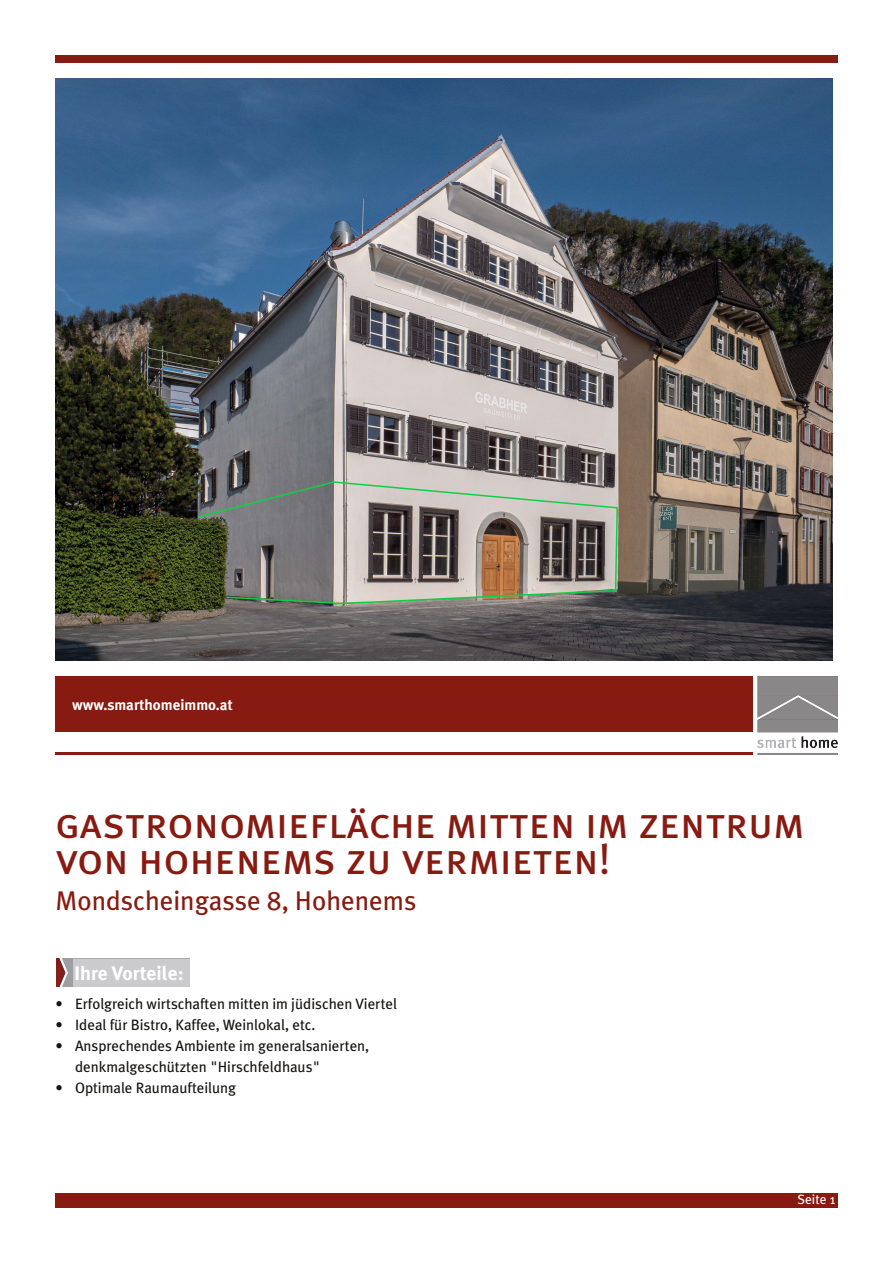
<style>
.page{position:relative;width:893px;height:1263px;background:#fff}
.page>*{position:absolute;margin:0;border:0;box-sizing:border-box;transform-origin:0 0}
.t1{font:43.5px/36px "Meta Plus Book Caps";color:#871b11}
.t2{font:27px "Meta Plus";color:#871b11}
.t3{font:700 19.5px "Meta Plus";color:#fff}
.t4{font:15px/21px "Meta Plus";letter-spacing:-.005em;color:#171513}
.t5{font:700 15px "Meta Plus";color:#fff}
.t6{font:13.5px "Meta Plus";color:#fff}
</style>
<div class="page">
<div style="left:55px;top:55px;width:783px;height:8px;background:#871b11"></div>
<div style="left:55px;top:676px;width:697px;height:56px;background:#871b11"></div>
<img style="left:758px;top:676px;width:80px;height:78px">
<hr style="left:55px;top:752px;width:697px;height:2px;background:#871b11">
<div style="left:55px;top:1193px;width:782px;height:15px;background:#871b11"></div>
<img style="left:56px;top:958px;width:134px;height:29px">
<img style="left:56px;top:78px;width:777px;height:583px">
<p class="t5" style="left:72px;top:697px;width:162px">www.smarthomeimmo.at</p>
<h1 class="t1" style="left:55px;top:805px;width:751px">gastronomiefläche mitten im zentrum von hohenems zu vermieten!</h1>
<h2 class="t2" style="left:55px;top:885px;width:362px">Mondscheingasse 8, Hohenems</h2>
<h3 class="t3" style="left:74px;top:961px;width:111px">Ihre Vorteile:</h3>
<p class="t4" style="left:56px;top:993px;width:343px">• Erfolgreich wirtschaften mitten im jüdischen Viertel</p>
<p class="t4" style="left:56px;top:1014px;width:261px">• Ideal für Bistro, Kaffee, Weinlokal, etc.</p>
<p class="t4" style="left:75px;top:1035px;width:296px;text-indent:-20px">• Ansprechendes Ambiente im generalsanierten, denkmalgeschützten "Hirschfeldhaus"</p>
<p class="t4" style="left:56px;top:1077px;width:182px">• Optimale Raumaufteilung</p>
<p class="t6" style="left:797px;top:1192px;width:39px">Seite 1</p>
</div>
